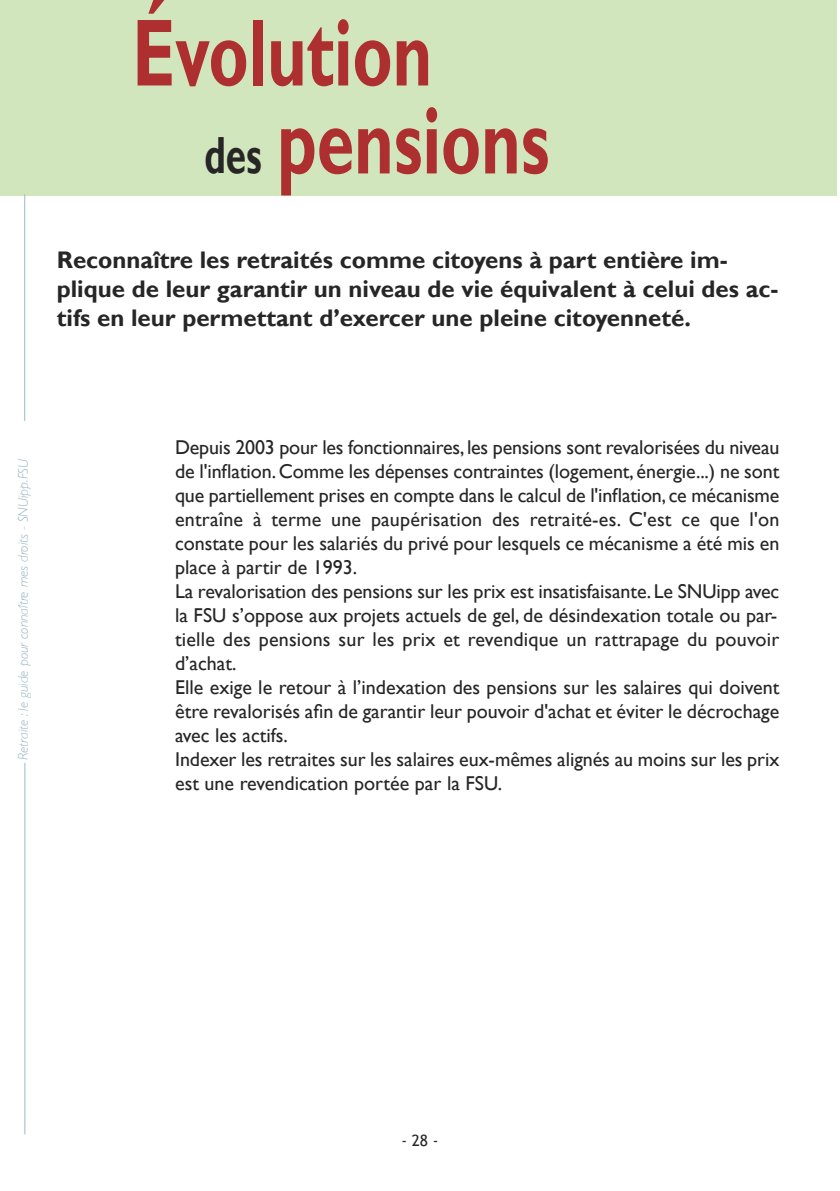
<style>
.page{position:relative;width:840px;height:1191px;background:#fff}
.page>*{position:absolute;margin:0;border:0;box-sizing:border-box;transform-origin:0 0}
.t1{font:700 96px/88px "Gill Sans";color:#ad2f2f;scale:.71 1}
.t2{font:700 24px/28.8px "Gill Sans";color:#272627}
.t3{font:20px/24px "Gill Sans";color:#272627}
.t4{font:15.6px "Trebuchet MS";color:#272627}
.t5{font:italic 300 14px "Gill Sans";color:#99b9c6}
.s1{font-size:52.2px;color:#272627}
</style>
<div class="page">
<div style="left:0;top:0;width:836px;height:196px;background:#d2e6bd"></div>
<hr style="left:25px;top:763px;width:1px;height:371px;background:#99b9c6">
<hr style="left:24px;top:194px;width:1px;height:227px;background:#99b9c6">
<h1 class="t1" style="left:204px;top:8px;width:487px;text-indent:-72px">Évolution<br><span class="s1">des</span> pensions</h1>
<p class="t2" style="left:57px;top:245px;width:722px">Reconnaître les retraités comme citoyens à part entière im&shy;plique de leur garantir un niveau de vie équivalent à celui des ac&shy;tifs en leur permettant d’exercer une pleine citoyenneté.</p>
<p class="t5" style="left:15px;top:760px;width:303px;rotate:-90deg">Retraite : le guide pour connaître mes droits - SNUipp.FSU</p>
<p class="t3" style="left:175px;top:435px;width:605px">Depuis 2003 pour les fonctionnaires, les pensions sont revalorisées du niveau de l'inflation.Comme les dépenses contraintes (logement, énergie...) ne sont que partiellement prises en compte dans le calcul de l'inflation, ce mécanisme entraîne à terme une paupérisation des retraité-es. C'est ce que l'on constate pour les salariés du privé pour lesquels ce mécanisme a été mis en place à partir de 1993.<br>La revalorisation des pensions sur les prix est insatisfaisante. Le SNUipp avec la FSU s’oppose aux projets actuels de gel, de désindexation totale ou par&shy;tielle des pensions sur les prix et revendique un rattrapage du pouvoir d’achat.<br>Elle exige le retour à l’indexation des pensions sur les salaires qui doivent être revalorisés afin de garantir leur pouvoir d'achat et éviter le décrochage avec les actifs.<br>Indexer les retraites sur les salaires eux-mêmes alignés au moins sur les prix est une revendication portée par la FSU.</p>
<p class="t4" style="left:401px;top:1131px;width:39px">-28-</p>
</div>
